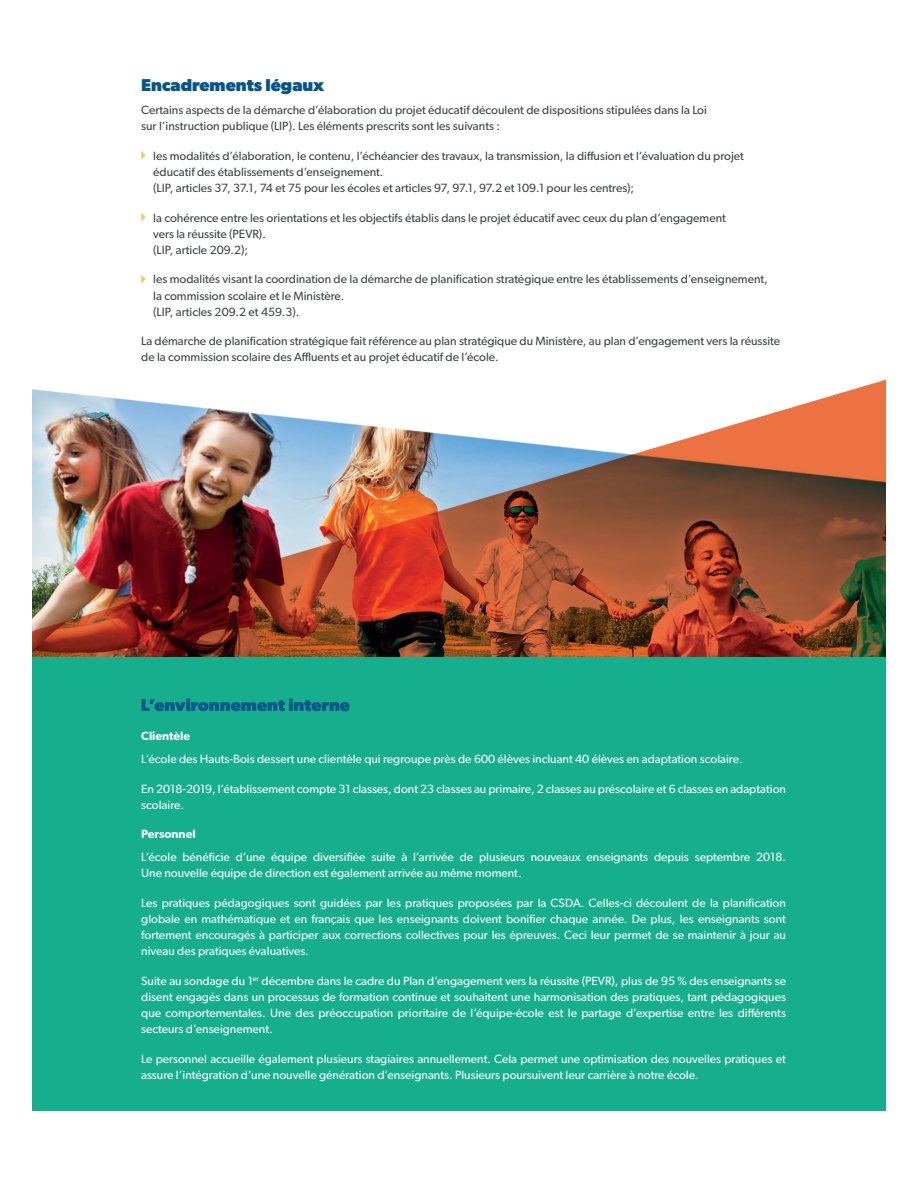
<style>
.page{position:relative;width:918px;height:1188px;background:#fff}
.page>*{position:absolute;margin:0;border:0;box-sizing:border-box;transform-origin:0 0}
.t1{font:700 17.25px "Gibson";color:#05548c}
.t2{font:12px/16.2px "Gibson";color:#fff}
.t3{font:12px/16.2px "Gibson";color:#424546}
.t4{font:600 12px "Gibson";color:#fff}
</style>
<div class="page">
<svg style="left:141px;top:151px;width:5px;height:9px"></svg>
<svg style="left:141px;top:213px;width:5px;height:9px"></svg>
<svg style="left:141px;top:275px;width:5px;height:8px"></svg>
<div style="left:32px;top:596px;width:854px;height:515px;background:#15af8d"></div>
<img style="left:32px;top:379px;width:854px;height:277px">
<h1 class="t1" style="left:141px;top:75px;width:185px">Encadrements légaux</h1>
<p class="t3" style="left:141px;top:102px;width:567px">Certains aspects de la démarche d’élaboration du projet éducatif découlent de dispositions stipulées dans la Loi sur l’instruction publique (LIP). Les éléments prescrits sont les suivants :</p>
<p class="t3" style="left:153px;top:147px;width:592px">les modalités d’élaboration, le contenu, l’échéancier des travaux, la transmission, la diffusion et l’évaluation du projet éducatif des établissements d’enseignement.<br>(LIP, articles 37, 37.1, 74 et 75 pour les écoles et articles 97, 97.1, 97.2 et 109.1 pour les centres);</p>
<p class="t3" style="left:153px;top:209px;width:574px">la cohérence entre les orientations et les objectifs établis dans le projet éducatif avec ceux du plan d’engagement vers la réussite (PEVR).<br>(LIP, article 209.2);</p>
<p class="t3" style="left:153px;top:271px;width:616px">les modalités visant la coordination de la démarche de planification stratégique entre les établissements d’enseignement, la commission scolaire et le Ministère.<br>(LIP, articles 209.2 et 459.3).</p>
<p class="t3" style="left:141px;top:333px;width:640px">La démarche de planification stratégique fait référence au plan stratégique du Ministère, au plan d’engagement vers la réussite de la commission scolaire des Affluents et au projet éducatif de l’école.</p>
<h1 class="t1" style="left:141px;top:694px;width:211px">L’environnement interne</h1>
<p class="t4" style="left:141px;top:729px;width:50px">Clientèle</p>
<p class="t2" style="left:141px;top:751px;width:603px">L’école des Hauts-Bois dessert une clientèle qui regroupe près de 600 élèves incluant 40 élèves en adaptation scolaire.</p>
<p class="t2" style="left:141px;top:780px;width:646px">En 2018-2019, l’établissement compte 31 classes, dont 23 classes au primaire, 2 classes au préscolaire et 6 classes en adaptation scolaire.</p>
<p class="t4" style="left:141px;top:827px;width:56px">Personnel</p>
<p class="t2" style="left:141px;top:849px;width:646px">L’école bénéficie d’une équipe diversifiée suite à l’arrivée de plusieurs nouveaux enseignants depuis septembre 2018.<br>Une nouvelle équipe de direction est également arrivée au même moment.</p>
<p class="t2" style="left:141px;top:895px;width:646px;text-align:justify">Les pratiques pédagogiques sont guidées par les pratiques proposées par la CSDA. Celles-ci découlent de la planification globale en mathématique et en français que les enseignants doivent bonifier chaque année. De plus, les enseignants sont fortement encouragés à participer aux corrections collectives pour les épreuves. Ceci leur permet de se maintenir à jour au niveau des pratiques évaluatives.</p>
<p class="t2" style="left:141px;top:973px;width:646px;text-align:justify">Suite au sondage du 1<sup>er</sup> décembre dans le cadre du Plan d’engagement vers la réussite (PEVR), plus de 95 % des enseignants se disent engagés dans un processus de formation continue et souhaitent une harmonisation des pratiques, tant pédagogiques que comportementales. Une des préoccupation prioritaire de l’équipe-école est le partage d’expertise entre les différents secteurs d’enseignement.</p>
<p class="t2" style="left:141px;top:1051px;width:646px">Le personnel accueille également plusieurs stagiaires annuellement. Cela permet une optimisation des nouvelles pratiques et assure l’intégration d’une nouvelle génération d’enseignants. Plusieurs poursuivent leur carrière à notre école.</p>
</div>
